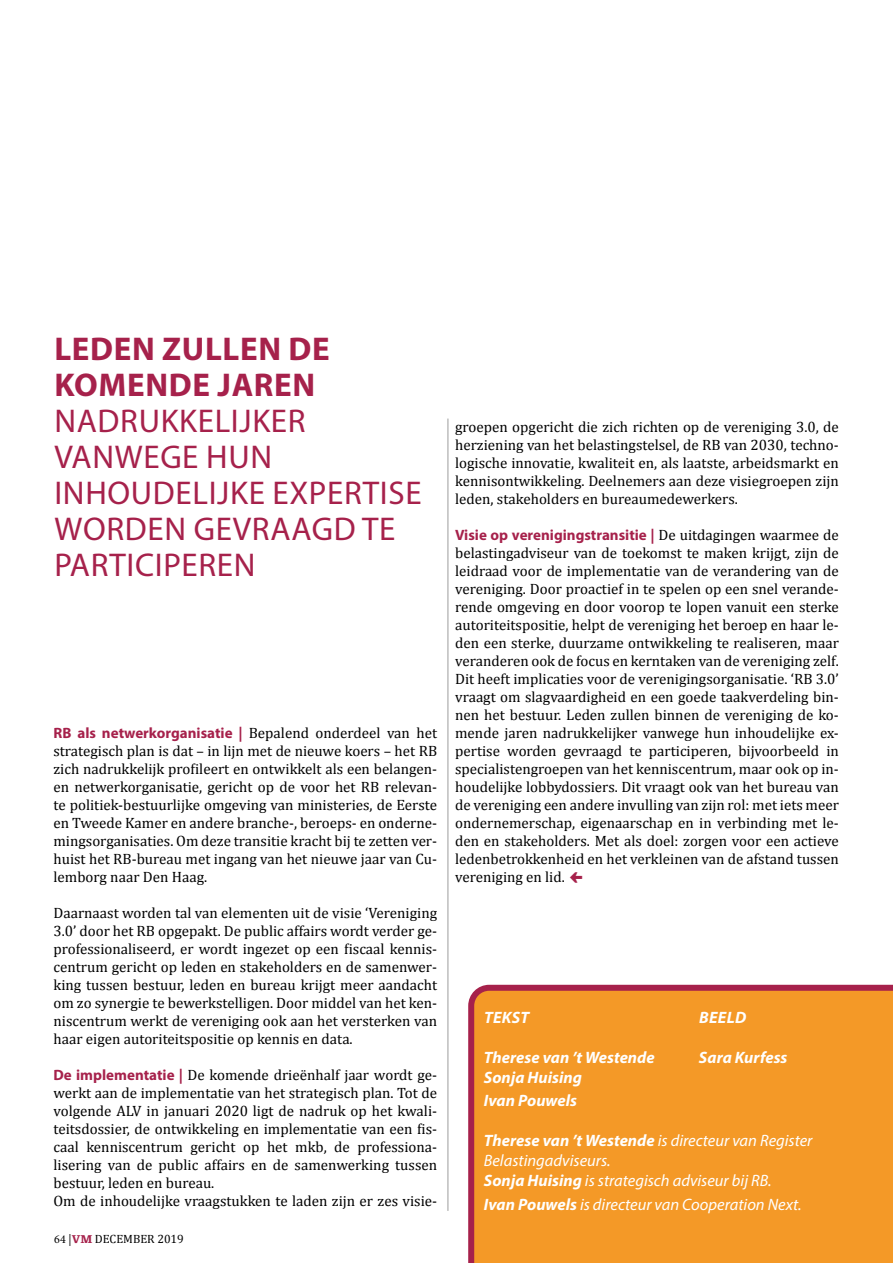
<style>
.page{position:relative;width:893px;height:1263px;background:#fff}
.page>*{position:absolute;margin:0;border:0;box-sizing:border-box;transform-origin:0 0}
.t1{font:33px/36px "Myriad Pro";letter-spacing:.02em;color:#a6214b}
.t2{font:700 33px/36px "Myriad Pro";letter-spacing:.02em;color:#a6214b}
.t3{font:italic 16.5px/19.8px "Myriad Pro";color:#fff}
.t4{font:italic 700 16.5px/19.8px "Myriad Pro";color:#fff}
.t5{font:15px/18px "Cambria";color:#000;text-align:justify}
.t6{font:700 15px "Myriad Pro";color:#a6214b}
.t7{font:12px "Cambria";color:#000}
.s1{font-family:"Cambria";font-weight:400;color:#000}
.s2{font-family:"Myriad Pro";font-weight:700;color:#a6214b}
.s3{font-family:"Minion Pro"}
.s4{font-family:"Egyptienne F";font-weight:900;color:#a6214b}
.s5{font-weight:700}
</style>
<div class="page">
<hr style="left:448px;top:419px;width:1px;height:792px;background:#9d9d9c">
<div style="left:468px;top:985px;width:425px;height:278px;background:#f49927"></div>
<h1 class="t2" style="left:54px;top:330px;width:277px">LEDEN ZULLEN DE<br>KOMENDE JAREN</h1>
<h1 class="t1" style="left:54px;top:402px;width:369px">NADRUKKELIJKER<br>VANWEGE HUN<br>INHOUDELIJKE EXPERTISE<br>WORDEN GEVRAAGD TE<br>PARTICIPEREN</h1>
<p class="t6" style="left:53px;top:723px;width:385px">RB als netwerkorganisatie | <span class="s1">Bepalend onderdeel van het</span></p>
<p class="t5" style="left:53px;top:742px;width:385px">strategisch plan is dat – in lijn met de nieuwe koers – het RB zich nadrukkelijk profileert en ontwikkelt als een belangen&shy;en netwerkorganisatie, gericht op de voor het RB relevan&shy;te politiek-bestuurlijke omgeving van ministeries, de Eerste en Tweede Kamer en andere branche-, beroeps- en onderne&shy;mingsorganisaties. Om deze transitie kracht bij te zetten ver&shy;huist het RB-bureau met ingang van het nieuwe jaar van Cu&shy;lemborg naar Den Haag.</p>
<p class="t5" style="left:53px;top:904px;width:385px">Daarnaast worden tal van elementen uit de visie ‘Vereniging 3.0’ door het RB opgepakt. De public affairs wordt verder ge&shy;professionaliseerd, er wordt ingezet op een fiscaal kennis&shy;centrum gericht op leden en stakeholders en de samenwer&shy;king tussen bestuur, leden en bureau krijgt meer aandacht om zo synergie te bewerkstelligen. Door middel van het ken&shy;niscentrum werkt de vereniging ook aan het versterken van haar eigen autoriteitspositie op kennis en data.</p>
<p class="t5" style="left:53px;top:1066px;width:385px;text-align:left"><span class="s2">De implementatie |</span> De komende drieënhalf jaar wordt ge&shy;werkt aan de implementatie van het strategisch plan. Tot de volgende ALV in januari 2020 ligt de nadruk op het kwali&shy;teitsdossier, de ontwikkeling en implementatie van een fis&shy;caal kenniscentrum gericht op het mkb, de professiona&shy;lisering van de public affairs en de samenwerking tussen bestuur, leden en bureau.<br>Om de inhoudelijke vraagstukken te laden zijn er zes visie-</p>
<p class="t7" style="left:54px;top:1231px;width:131px"><span class="s3">64 |</span><span class="s4">VM</span> DECEMBER 2019</p>
<p class="t5" style="left:455px;top:418px;width:385px">groepen opgericht die zich richten op de vereniging 3.0, de herziening van het belastingstelsel, de RB van 2030, techno&shy;logische innovatie, kwaliteit en, als laatste, arbeidsmarkt en kennisontwikkeling. Deelnemers aan deze visiegroepen zijn leden, stakeholders en bureaumedewerkers.</p>
<p class="t6" style="left:455px;top:525px;width:385px">Visie op verenigingstransitie | <span class="s1">De uitdagingen waarmee de</span></p>
<p class="t5" style="left:455px;top:544px;width:385px">belastingadviseur van de toekomst te maken krijgt, zijn de leidraad voor de implementatie van de verandering van de vereniging. Door proactief in te spelen op een snel verande&shy;rende omgeving en door voorop te lopen vanuit een sterke autoriteitspositie, helpt de vereniging het beroep en haar le&shy;den een sterke, duurzame ontwikkeling te realiseren, maar veranderen ook de focus en kerntaken van de vereniging zelf.<br>Dit heeft implicaties voor de verenigingsorganisatie. ‘RB 3.0’ vraagt om slagvaardigheid en een goede taakverdeling bin&shy;nen het bestuur. Leden zullen binnen de vereniging de ko&shy;mende jaren nadrukkelijker vanwege hun inhoudelijke ex&shy;pertise worden gevraagd te participeren, bijvoorbeeld in specialistengroepen van het kenniscentrum, maar ook op in&shy;houdelijke lobbydossiers. Dit vraagt ook van het bureau van de vereniging een andere invulling van zijn rol: met iets meer ondernemerschap, eigenaarschap en in verbinding met le&shy;den en stakeholders. Met als doel: zorgen voor een actieve ledenbetrokkenheid en het verkleinen van de afstand tussen vereniging en lid.</p>
<p class="t4" style="left:484px;top:1007px;width:47px">TEKST</p>
<p class="t4" style="left:484px;top:1047px;width:172px">Therese van ’t Westende<br>Sonja Huising</p>
<p class="t4" style="left:484px;top:1090px;width:95px">Ivan Pouwels</p>
<p class="t3" style="left:484px;top:1130px;width:330px"><span class="s5">Therese van ’t Westende</span> is directeur van Register<br>Belastingadviseurs.<br><span class="s5">Sonja Huising</span> is strategisch adviseur bij RB.</p>
<p class="t3" style="left:484px;top:1194px;width:319px"><span class="s5">Ivan Pouwels</span> is directeur van Cooperation Next.</p>
<p class="t4" style="left:699px;top:1007px;width:49px">BEELD</p>
<p class="t4" style="left:699px;top:1047px;width:90px">Sara Kurfess</p>
</div>
